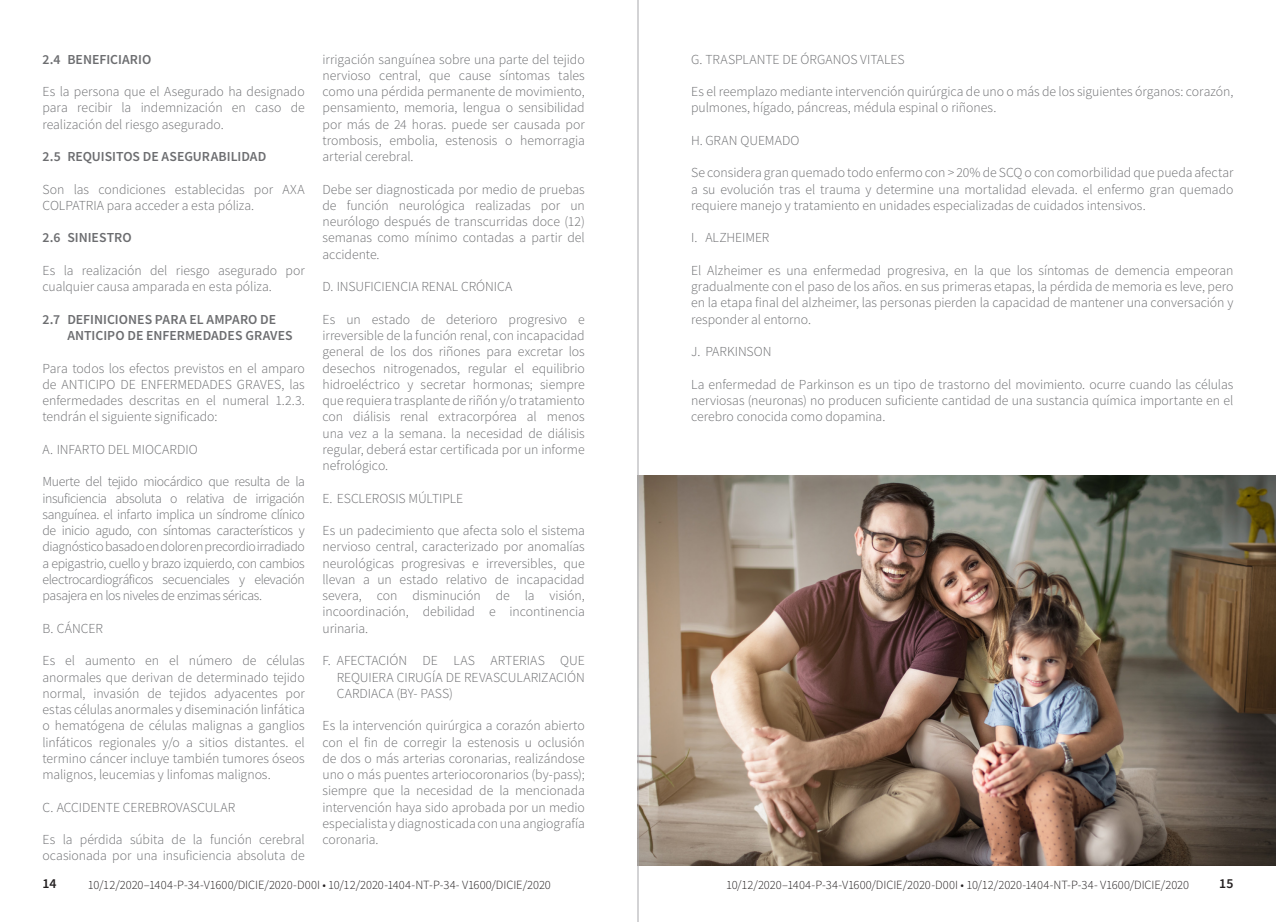
<style>
.page{position:relative;width:1276px;height:922px;background:#fff}
.page>*{position:absolute;margin:0;border:0;box-sizing:border-box;transform-origin:0 0}
.Parrafo{font:300 13.75px/16.2px "Source Sans Pro";letter-spacing:-.005em;color:#6c6d70;text-align:justify}
._1_1{font:600 13.75px/16.2px "Source Sans Pro";color:#6c6d70}
.t1{font:600 13.75px "Source Sans Pro";color:#231f20}
.t2{font:300 12.5px "Source Sans Pro";letter-spacing:-.005em;color:#231f20}
</style>
<div class="page">
<img style="left:638px;top:475px;width:637px;height:390px">
<hr style="left:637px;top:0;width:1px;height:921px;background:#a8a9ad">
<p class="_1_1" style="left:43px;top:51px;width:110px">2.4 BENEFICIARIO</p>
<p class="Parrafo" style="left:43px;top:83px;width:264px">Es la persona que el Asegurado ha designado para recibir la indemnización en caso de realización del riesgo asegurado.</p>
<p class="_1_1" style="left:43px;top:148px;width:225px">2.5 REQUISITOS DE ASEGURABILIDAD</p>
<p class="Parrafo" style="left:43px;top:181px;width:264px">Son las condiciones establecidas por AXA<br>COLPATRIA para acceder a esta póliza.</p>
<p class="_1_1" style="left:43px;top:229px;width:91px">2.6 SINIESTRO</p>
<p class="Parrafo" style="left:43px;top:262px;width:264px">Es la realización del riesgo asegurado por cualquier causa amparada en esta póliza.</p>
<p class="_1_1" style="left:67px;top:311px;width:227px;text-indent:-25px">2.7 DEFINICIONES PARA EL AMPARO DE<br>ANTICIPO DE ENFERMEDADES GRAVES</p>
<p class="Parrafo" style="left:43px;top:360px;width:264px">Para todos los efectos previstos en el amparo de ANTICIPO DE ENFERMEDADES GRAVES, las enfermedades descritas en el numeral 1.2.3. tendrán el siguiente significado:</p>
<p class="Parrafo" style="left:43px;top:441px;width:157px">A. INFARTO DEL MIOCARDIO</p>
<p class="Parrafo" style="left:43px;top:473px;width:264px">Muerte del tejido miocárdico que resulta de la insuficiencia absoluta o relativa de irrigación sanguínea. el infarto implica un síndrome clínico de inicio agudo, con síntomas característicos y diagnóstico basado en dolor en precordio irradiado a epigastrio, cuello y brazo izquierdo, con cambios electrocardiográficos secuenciales y elevación pasajera en los niveles de enzimas séricas.</p>
<p class="Parrafo" style="left:43px;top:620px;width:62px">B. CÁNCER</p>
<p class="Parrafo" style="left:43px;top:652px;width:264px">Es el aumento en el número de células anormales que derivan de determinado tejido normal, invasión de tejidos adyacentes por estas células anormales y diseminación linfática o hematógena de células malignas a ganglios linfáticos regionales y/o a sitios distantes. el termino cáncer incluye también tumores óseos malignos, leucemias y linfomas malignos.</p>
<p class="Parrafo" style="left:43px;top:798px;width:194px">C. ACCIDENTE CEREBROVASCULAR</p>
<p class="Parrafo" style="left:43px;top:831px;width:264px">Es la pérdida súbita de la función cerebral ocasionada por una insuficiencia absoluta de</p>
<p class="Parrafo" style="left:322px;top:51px;width:264px">irrigación sanguínea sobre una parte del tejido nervioso central, que cause síntomas tales como una pérdida permanente de movimiento, pensamiento, memoria, lengua o sensibilidad por más de 24 horas. puede ser causada por trombosis, embolia, estenosis o hemorragia arterial cerebral.</p>
<p class="Parrafo" style="left:322px;top:181px;width:264px">Debe ser diagnosticada por medio de pruebas de función neurológica realizadas por un neurólogo después de transcurridas doce (12) semanas como mínimo contadas a partir del accidente.</p>
<p class="Parrafo" style="left:322px;top:278px;width:191px">D. INSUFICIENCIA RENAL CRÓNICA</p>
<p class="Parrafo" style="left:322px;top:311px;width:264px">Es un estado de deterioro progresivo e irreversible de la función renal, con incapacidad general de los dos riñones para excretar los desechos nitrogenados, regular el equilibrio hidroeléctrico y secretar hormonas; siempre que requiera trasplante de riñón y/o tratamiento con diálisis renal extracorpórea al menos una vez a la semana. la necesidad de diálisis regular, deberá estar certificada por un informe nefrológico.</p>
<p class="Parrafo" style="left:322px;top:490px;width:142px">E. ESCLEROSIS MÚLTIPLE</p>
<p class="Parrafo" style="left:322px;top:522px;width:264px">Es un padecimiento que afecta solo el sistema nervioso central, caracterizado por anomalías neurológicas progresivas e irreversibles, que llevan a un estado relativo de incapacidad severa, con disminución de la visión, incoordinación, debilidad e incontinencia urinaria.</p>
<p class="Parrafo" style="left:337px;top:652px;width:250px;text-indent:-14px">F. AFECTACIÓN DE LAS ARTERIAS QUE REQUIERA CIRUGÍA DE REVASCULARIZACIÓN CARDIACA (BY- PASS)</p>
<p class="Parrafo" style="left:322px;top:717px;width:264px">Es la intervención quirúrgica a corazón abierto con el fin de corregir la estenosis u oclusión de dos o más arterias coronarias, realizándose uno o más puentes arteriocoronarios (by-pass); siempre que la necesidad de la mencionada intervención haya sido aprobada por un medio especialista y diagnosticada con una angiografía coronaria.</p>
<p class="Parrafo" style="left:691px;top:51px;width:215px">G. TRASPLANTE DE ÓRGANOS VITALES</p>
<p class="Parrafo" style="left:691px;top:83px;width:544px">Es el reemplazo mediante intervención quirúrgica de uno o más de los siguientes órganos: corazón, pulmones, hígado, páncreas, médula espinal o riñones.</p>
<p class="Parrafo" style="left:691px;top:132px;width:110px">H. GRAN QUEMADO</p>
<p class="Parrafo" style="left:691px;top:165px;width:544px">Se considera gran quemado todo enfermo con &gt; 20% de SCQ o con comorbilidad que pueda afectar a su evolución tras el trauma y determine una mortalidad elevada. el enfermo gran quemado requiere manejo y tratamiento en unidades especializadas de cuidados intensivos.</p>
<p class="Parrafo" style="left:691px;top:230px;width:80px">I. ALZHEIMER</p>
<p class="Parrafo" style="left:691px;top:262px;width:544px">El Alzheimer es una enfermedad progresiva, en la que los síntomas de demencia empeoran gradualmente con el paso de los años. en sus primeras etapas, la pérdida de memoria es leve, pero en la etapa final del alzheimer, las personas pierden la capacidad de mantener una conversación y responder al entorno.</p>
<p class="Parrafo" style="left:691px;top:343px;width:82px">J. PARKINSON</p>
<p class="Parrafo" style="left:691px;top:376px;width:544px">La enfermedad de Parkinson es un tipo de trastorno del movimiento. ocurre cuando las células nerviosas (neuronas) no producen suficiente cantidad de una sustancia química importante en el cerebro conocida como dopamina.</p>
<p class="t1" style="left:43px;top:874px;width:15px">14</p>
<p class="t2" style="left:88px;top:876px;width:464px">10/12/2020–1404-P-34-V1600/DICIE/2020-D00I • 10/12/2020-1404-NT-P-34- V1600/DICIE/2020</p>
<p class="t2" style="left:726px;top:876px;width:464px">10/12/2020–1404-P-34-V1600/DICIE/2020-D00I • 10/12/2020-1404-NT-P-34- V1600/DICIE/2020</p>
<p class="t1" style="left:1219px;top:874px;width:16px">15</p>
</div>
